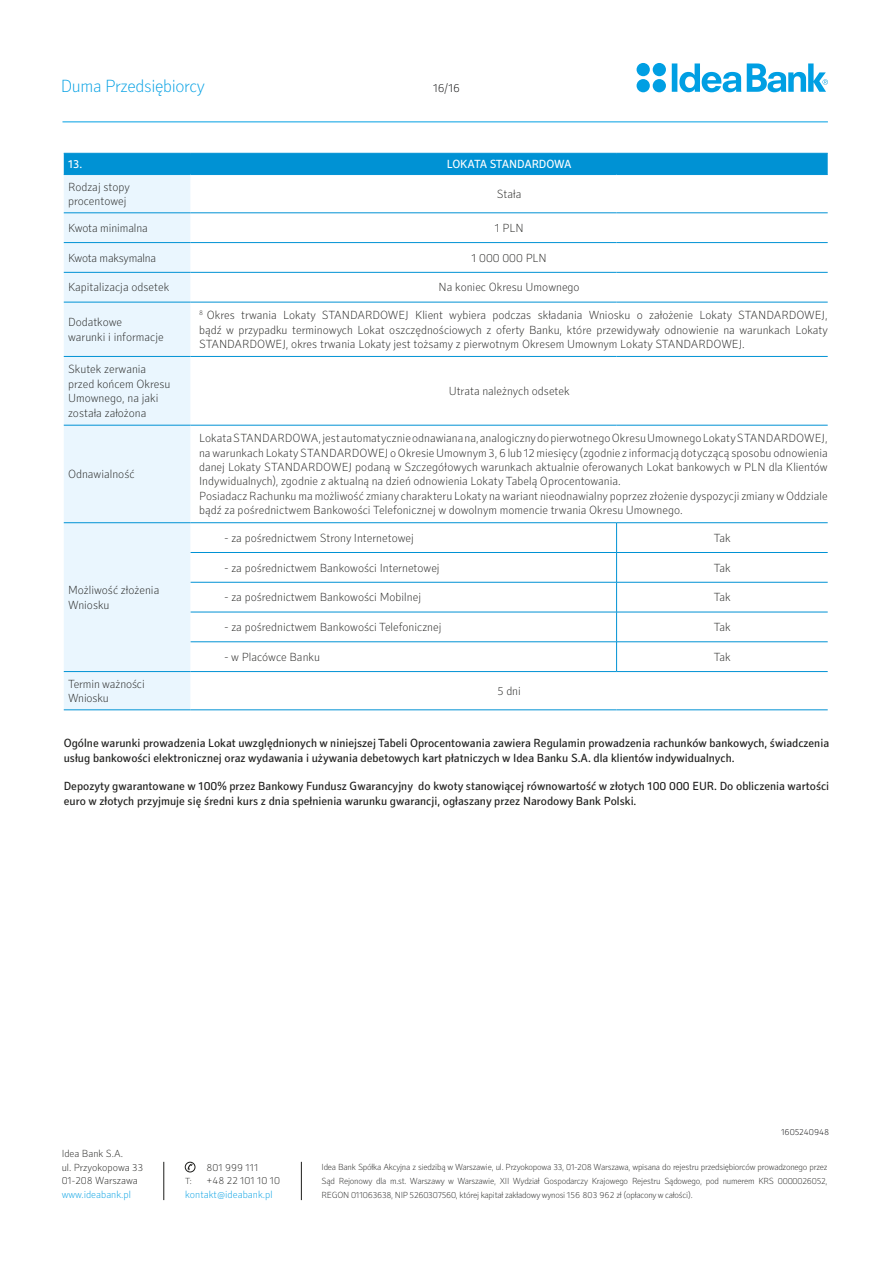
<style>
.page{position:relative;width:893px;height:1263px;background:#fff}
.page>*{position:absolute;margin:0;border:0;box-sizing:border-box;transform-origin:0 0}
.t1{font:100 18px "Secca";letter-spacing:-.02em;color:#009fe3}
.t2{font:100 12px/14.4px "Secca";color:#1d1d1b}
.t3{font:12px/14.4px "Secca";color:#1d1d1b}
.t4{font:12px "Secca";letter-spacing:-.02em;color:#fff}
.t5{font:100 12px "Secca";letter-spacing:-.02em;color:#1d1d1b}
.t6{font:100 12px "Secca";color:#020203}
.t7{font:100 10.5px/13.5px "Secca";color:#1d1d1b}
.t8{font:100 10.5px "Secca";color:#009fe3}
.t9{font:100 9px/13.8px "Secca";letter-spacing:-.025em;color:#1d1d1b;text-align:justify}
.t10{font:100 9px "Secca";letter-spacing:-.01em;color:#020203}
</style>
<div class="page">
<svg style="left:637px;top:63px;width:29px;height:29px"></svg>
<svg style="left:747px;top:63px;width:81px;height:29px"></svg>
<svg style="left:672px;top:63px;width:69px;height:29px"></svg>
<hr style="left:164px;top:1162px;width:1px;height:38px;background:#1d1d1b">
<hr style="left:301px;top:1162px;width:1px;height:38px;background:#1d1d1b">
<svg style="left:187px;top:1164px;width:6px;height:6px"></svg>
<div style="left:185px;top:1162px;width:10px;height:10px;border:1px solid #1d1d1b;border-radius:50%"></div>
<hr style="left:62px;top:122px;width:766px;height:1px;background:#009fe3">
<div style="left:64px;top:154px;width:764px;height:20px;background:#0092d4"></div>
<div style="left:64px;top:175px;width:127px;height:534px;background:#eaf6fe"></div>
<svg style="left:191px;top:212px;width:637px;height:461px"></svg>
<hr style="left:64px;top:213px;width:127px;height:1px;background:#0092d4">
<hr style="left:64px;top:242px;width:127px;height:1px;background:#0092d4">
<hr style="left:64px;top:272px;width:127px;height:1px;background:#0092d4">
<hr style="left:64px;top:302px;width:127px;height:1px;background:#0092d4">
<hr style="left:64px;top:356px;width:127px;height:1px;background:#0092d4">
<hr style="left:64px;top:425px;width:127px;height:1px;background:#0092d4">
<hr style="left:64px;top:522px;width:127px;height:1px;background:#0092d4">
<hr style="left:64px;top:671px;width:127px;height:1px;background:#0092d4">
<hr style="left:191px;top:552px;width:426px;height:1px;background:#0092d4">
<hr style="left:191px;top:582px;width:426px;height:1px;background:#0092d4">
<hr style="left:191px;top:612px;width:426px;height:1px;background:#0092d4">
<hr style="left:191px;top:641px;width:426px;height:1px;background:#0092d4">
<hr style="left:64px;top:709px;width:127px;height:1px;background:#0092d4">
<hr style="left:64px;top:153px;width:127px;height:1px;background:#0092d4">
<hr style="left:64px;top:174px;width:127px;height:1px;background:#0092d4">
<hr style="left:191px;top:153px;width:426px;height:1px;background:#0092d4">
<hr style="left:617px;top:153px;width:211px;height:1px;background:#0092d4">
<hr style="left:191px;top:174px;width:426px;height:1px;background:#0092d4">
<hr style="left:617px;top:174px;width:211px;height:1px;background:#0092d4">
<hr style="left:191px;top:213px;width:426px;height:1px;background:#0092d4">
<hr style="left:617px;top:213px;width:211px;height:1px;background:#0092d4">
<hr style="left:191px;top:242px;width:426px;height:1px;background:#0092d4">
<hr style="left:617px;top:242px;width:211px;height:1px;background:#0092d4">
<hr style="left:191px;top:272px;width:426px;height:1px;background:#0092d4">
<hr style="left:617px;top:272px;width:211px;height:1px;background:#0092d4">
<hr style="left:191px;top:302px;width:426px;height:1px;background:#0092d4">
<hr style="left:617px;top:302px;width:211px;height:1px;background:#0092d4">
<hr style="left:191px;top:356px;width:426px;height:1px;background:#0092d4">
<hr style="left:617px;top:356px;width:211px;height:1px;background:#0092d4">
<hr style="left:191px;top:425px;width:426px;height:1px;background:#0092d4">
<hr style="left:617px;top:425px;width:211px;height:1px;background:#0092d4">
<hr style="left:191px;top:522px;width:426px;height:1px;background:#0092d4">
<hr style="left:617px;top:522px;width:211px;height:1px;background:#0092d4">
<hr style="left:617px;top:552px;width:211px;height:1px;background:#0092d4">
<svg style="left:616px;top:523px;width:1px;height:59px"></svg>
<hr style="left:617px;top:582px;width:211px;height:1px;background:#0092d4">
<hr style="left:616px;top:582px;width:1px;height:30px;background:#0092d4">
<hr style="left:617px;top:612px;width:211px;height:1px;background:#0092d4">
<hr style="left:616px;top:612px;width:1px;height:30px;background:#0092d4">
<hr style="left:617px;top:641px;width:211px;height:1px;background:#0092d4">
<svg style="left:616px;top:642px;width:1px;height:29px"></svg>
<hr style="left:191px;top:671px;width:426px;height:1px;background:#0092d4">
<hr style="left:617px;top:671px;width:211px;height:1px;background:#0092d4">
<hr style="left:191px;top:709px;width:426px;height:1px;background:#0092d4">
<hr style="left:617px;top:709px;width:211px;height:1px;background:#0092d4">
<h1 class="t1" style="left:61px;top:75px;width:146px">Duma Przedsiębiorcy</h1>
<p class="t6" style="left:433px;top:81px;width:28px">16/16</p>
<p class="t4" style="left:68px;top:157px;width:16px">13.</p>
<p class="t4" style="left:447px;top:157px;width:117px">Lokata STAN DAR DOWA</p>
<p class="t2" style="left:68px;top:180px;width:63px">Rodzaj stopy procentowej</p>
<p class="t2" style="left:497px;top:187px;width:26px">Stała</p>
<p class="t2" style="left:68px;top:221px;width:81px">Kwota minimalna</p>
<p class="t2" style="left:495px;top:221px;width:30px">1 PLN</p>
<p class="t5" style="left:68px;top:251px;width:90px">Kwota maksymalna</p>
<p class="t2" style="left:471px;top:251px;width:77px">1 000 000 PLN</p>
<p class="t2" style="left:68px;top:281px;width:103px">Kapitalizacja odsetek</p>
<p class="t2" style="left:439px;top:281px;width:143px">Na koniec Okresu Umownego</p>
<p class="t2" style="left:68px;top:315px;width:97px">Dodatkowe<br>warunki i informacje</p>
<p class="t2" style="left:199px;top:308px;width:630px;text-align:justify"><sup>8</sup> Okres trwania Lokaty STANDARDOWEJ Klient wybiera podczas składania Wniosku o założenie Lokaty STANDARDOWEJ, bądź w przypadku terminowych Lokat oszczędnościowych z oferty Banku, które przewidywały odnowienie na warunkach Lokaty STANDARDOWEJ, okres trwania Lokaty jest tożsamy z pierwotnym Okresem Umownym Lokaty STANDARDOWEJ.</p>
<p class="t2" style="left:68px;top:363px;width:104px">Skutek zerwania przed końcem Okresu<br>Umownego, na jaki została założona</p>
<p class="t2" style="left:449px;top:384px;width:122px">Utrata należnych odsetek</p>
<p class="t2" style="left:68px;top:467px;width:68px">Odnawialność</p>
<p class="t2" style="left:68px;top:583px;width:93px">Możliwość złożenia<br>Wniosku</p>
<p class="t2" style="left:199px;top:431px;width:630px">Lokata STANDARDOWA, jest automatycznie odnawiana na, analogiczny do pierwotnego Okresu Umownego Lokaty STANDARDOWEJ, na warunkach Lokaty STANDARDOWEJ o Okresie Umownym 3, 6 lub 12 miesięcy (zgodnie z informacją dotyczącą sposobu odnowienia danej Lokaty STANDARDOWEJ podaną w Szczegółowych warunkach aktualnie oferowanych Lokat bankowych w PLN dla Klientów Indywidualnych), zgodnie z aktualną na dzień odnowienia Lokaty Tabelą Oprocentowania.<br>Posiadacz Rachunku ma możliwość zmiany charakteru Lokaty na wariant nieodnawialny poprzez złożenie dyspozycji zmiany w Oddziale bądź za pośrednictwem Bankowości Telefonicznej w dowolnym momencie trwania Okresu Umownego.</p>
<p class="t2" style="left:225px;top:531px;width:191px">- za pośrednictwem Strony Internetowej</p>
<p class="t2" style="left:714px;top:531px;width:18px">Tak</p>
<p class="t2" style="left:225px;top:561px;width:217px">- za pośrednictwem Bankowości Internetowej</p>
<p class="t2" style="left:714px;top:561px;width:18px">Tak</p>
<p class="t2" style="left:225px;top:591px;width:198px">- za pośrednictwem Bankowości Mobilnej</p>
<p class="t2" style="left:714px;top:591px;width:18px">Tak</p>
<p class="t2" style="left:225px;top:620px;width:218px">- za pośrednictwem Bankowości Telefonicznej</p>
<p class="t2" style="left:714px;top:620px;width:18px">Tak</p>
<p class="t2" style="left:225px;top:650px;width:97px">- w Placówce Banku</p>
<p class="t2" style="left:714px;top:650px;width:18px">Tak</p>
<p class="t2" style="left:68px;top:677px;width:78px">Termin ważności<br>Wniosku</p>
<p class="t2" style="left:497px;top:684px;width:25px">5 dni</p>
<p class="t3" style="left:64px;top:736px;width:767px">Ogólne warunki prowadzenia Lokat uwzględnionych w niniejszej Tabeli Oprocentowania zawiera Regulamin prowadzenia rachunków bankowych, świadczenia usług bankowości elektronicznej oraz wydawania i używania debetowych kart płatniczych w I dea Banku S.A. dla klientów indywidualnych.</p>
<p class="t3" style="left:64px;top:780px;width:767px">Depozyty gwarantowane w 100% przez Bankowy Fundusz Gwarancyjny do kwoty stanowiącej równowartość w złotych 100 000 EUR. Do obliczenia wartości euro w złotych przyjmuje się średni kurs z dnia spełnienia warunku gwarancji, ogłaszany przez N arodowy Bank Polski.</p>
<p class="t7" style="left:62px;top:1147px;width:83px">Idea Bank S.A.<br>ul. Przyokopowa 33<br>01-208 Warszawa</p>
<p class="t8" style="left:62px;top:1188px;width:71px">www.ideabank.pl</p>
<p class="t7" style="left:206px;top:1161px;width:54px">801 999 111</p>
<p class="t9" style="left:185px;top:1174px;width:8px">T:</p>
<p class="t7" style="left:206px;top:1174px;width:75px">+48 22 101 10 10</p>
<p class="t8" style="left:185px;top:1188px;width:89px">kontakt@ideabank.pl</p>
<p class="t10" style="left:781px;top:1127px;width:50px">1605240948</p>
<p class="t9" style="left:322px;top:1161px;width:507px">Idea Bank Spółka Akcyjna z siedzibą w Warszawie, ul. Przyokopowa 33, 01-208 Warszawa, wpisana do rejestru przedsiębiorców prowadzonego przez Sąd Rejonowy dla m.st. Warszawy w Warszawie, XII Wydział Gospodarczy Krajowego Rejestru Sądowego, pod numerem KRS 0000026052, REGON 011063638, NIP 5260307560, której kapitał zakładowy wynosi 156 803 962 zł (opłacony w całości).</p>
</div>
